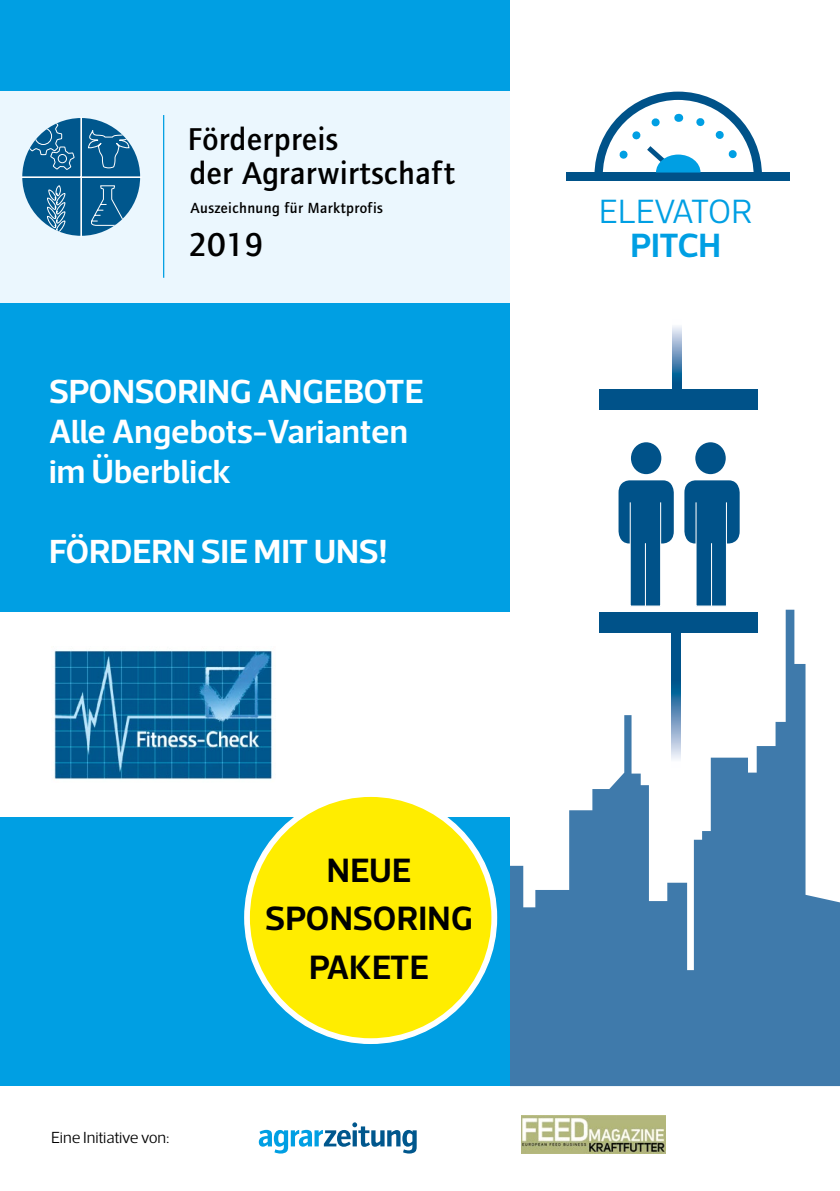
<style>
.page{position:relative;width:840px;height:1191px;background:#fff}
.page>*{position:absolute;margin:0;border:0;box-sizing:border-box;transform-origin:0 0}
.t1{font:600 34.4px/48px "Acto";color:#000;text-align:center}
.t2{font:300 34.2px "Acto";letter-spacing:-.03em;color:#009fe3}
.t3{font:600 34.2px "Acto";letter-spacing:-.01em;color:#009fe3}
.t4{font:600 34px/40px "Acto";letter-spacing:-.005em;color:#fff}
.t5{font:500 34px "Foundry Journal";color:#000}
.t6{font:500 32.6px/34.6px "Foundry Journal";letter-spacing:.015em;color:#000}
.t7{font:300 16.4px "Acto";letter-spacing:-.01em;color:#000}
.t8{font:500 15.2px "Foundry Journal";letter-spacing:.025em;color:#000}
</style>
<div class="page">
<svg style="left:509px;top:609px;width:330px;height:477px;fill:#3f7aab"></svg>
<div style="left:0;top:0;width:509px;height:611px;background:#009fe3"></div>
<div style="left:0;top:817px;width:509px;height:269px;background:#009fe3"></div>
<div style="left:0;top:92px;width:509px;height:211px;background:#ebf7fe"></div>
<div style="left:22px;top:118px;width:118px;height:118px;background:#00578d;border-radius:50%"></div>
<svg style="left:24px;top:118px;width:106px;height:115px"></svg>
<hr style="left:80px;top:117px;width:2px;height:120px;background:#fff">
<hr style="left:21px;top:176px;width:120px;height:2px;background:#fff">
<hr style="left:163px;top:115px;width:1px;height:163px;background:#009fe3">
<div style="left:566px;top:172px;width:223px;height:9px;background:#005289"></div>
<svg style="left:594px;top:91px;width:168px;height:82px"></svg>
<svg style="left:671px;top:633px;width:9px;height:134px"></svg>
<svg style="left:672px;top:326px;width:8px;height:63px"></svg>
<div style="left:598px;top:389px;width:159px;height:21px;background:#005289"></div>
<div style="left:598px;top:612px;width:159px;height:21px;background:#005289"></div>
<div style="left:630px;top:442px;width:31px;height:32px;background:#005289;border-radius:50%"></div>
<svg style="left:618px;top:480px;width:55px;height:125px"></svg>
<div style="left:695px;top:442px;width:30px;height:32px;background:#005289;border-radius:50%"></div>
<svg style="left:684px;top:480px;width:55px;height:64px"></svg>
<div style="left:695px;top:502px;width:31px;height:104px;background:#005289"></div>
<div style="left:629px;top:502px;width:31px;height:104px;background:#005289"></div>
<hr style="left:644px;top:543px;width:1px;height:63px;background:#fff">
<hr style="left:710px;top:543px;width:1px;height:63px;background:#fff">
<img style="left:521px;top:1115px;width:144px;height:38px">
<svg style="left:259px;top:1122px;width:157px;height:31px"></svg>
<div style="left:245px;top:792px;width:251px;height:251px;background:#fff;border-radius:50%"></div>
<div style="left:250px;top:797px;width:241px;height:241px;background:#ffed00;border-radius:50%"></div>
<img style="left:54px;top:650px;width:219px;height:130px">
<p class="t6" style="left:187px;top:121px;width:269px">Förderpreis<br>der Agrarwirtschaft</p>
<p class="t8" style="left:190px;top:199px;width:194px">Auszeichnung für Marktprofis</p>
<p class="t5" style="left:188px;top:226px;width:76px">2019</p>
<p class="t4" style="left:49px;top:370px;width:376px">SPONSORING ANGEBOTE<br>Alle Angebots-Varianten im Überblick</p>
<p class="t4" style="left:49px;top:530px;width:339px">FÖRDERN SIE MIT UNS!</p>
<p class="t7" style="left:51px;top:1127px;width:120px">Eine Initiative von:</p>
<p class="t1" style="left:265px;top:846px;width:209px">NEUE<br>SPONSORING<br>PAKETE</p>
<p class="t2" style="left:598px;top:192px;width:155px">ELEVATOR</p>
<p class="t3" style="left:630px;top:225px;width:92px">PITCH</p>
</div>
